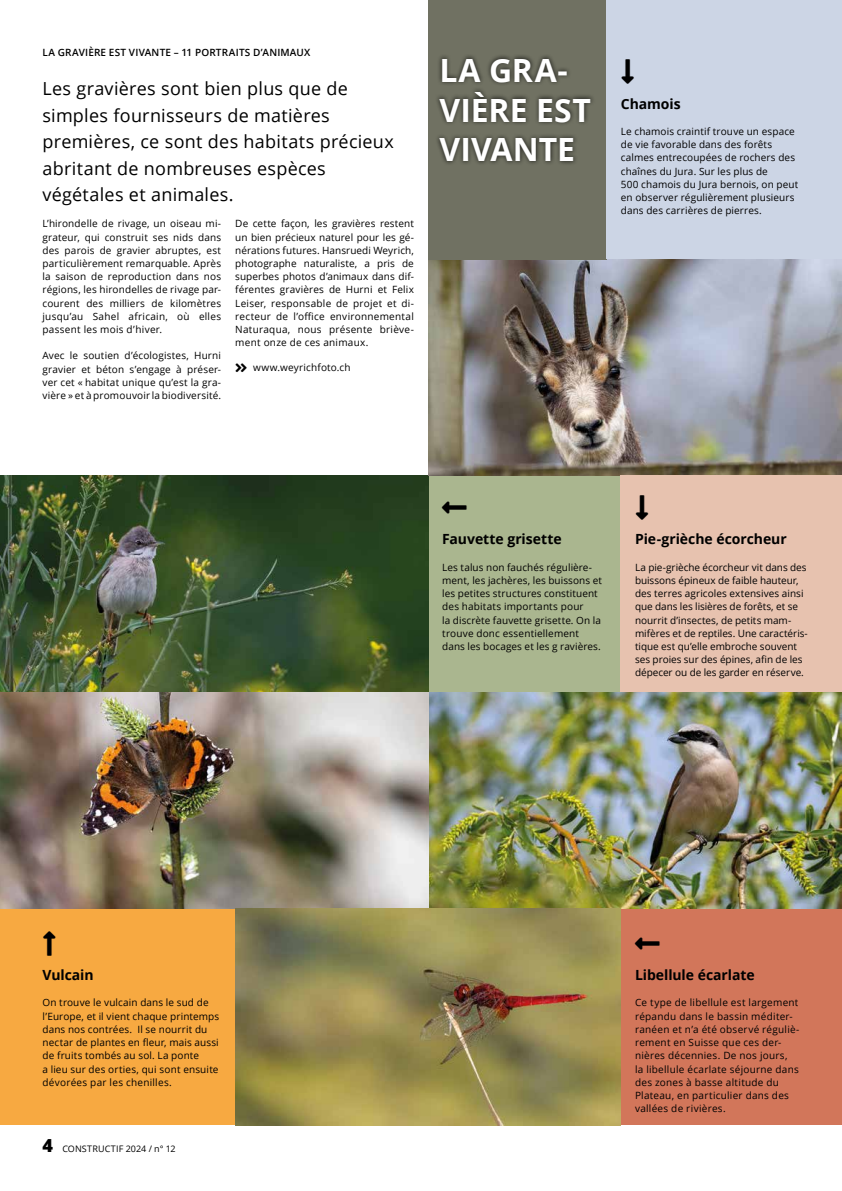
<style>
.page{position:relative;width:842px;height:1191px;background:#fff}
.page>*{position:absolute;margin:0;border:0;box-sizing:border-box;transform-origin:0 0}
.t1{font:700 32px/39.6px "Open Sans";letter-spacing:.005em;color:#fff}
.t2{font:28px "Font Awesome 5 Free Solid";color:#000}
.t3{font:18px/26.4px "Open Sans";letter-spacing:.015em;color:#000}
.t4{font:700 14px "Open Sans";letter-spacing:-.005em;color:#000}
.t5{font:10px/13.2px "Open Sans";letter-spacing:.01em;color:#000}
.t6{font:600 10px "Open Sans";letter-spacing:.02em;color:#000}
.t7{font:9px "Open Sans";letter-spacing:.01em;color:#000}
.s1{font-weight:800;font-size:18px}
</style>
<div class="page">
<div style="left:428px;top:475px;width:193px;height:217px;background:#aab68f"></div>
<div style="left:0;top:908px;width:235px;height:217px;background:#f7a941"></div>
<div style="left:621px;top:908px;width:221px;height:217px;background:#d2765a"></div>
<img style="left:0;top:475px;width:428px;height:217px">
<img style="left:428px;top:259px;width:414px;height:216px">
<img style="left:0;top:692px;width:842px;height:216px">
<img style="left:235px;top:908px;width:386px;height:217px">
<div style="left:428px;top:0;width:179px;height:259px;background:#707162"></div>
<div style="left:435px;top:54px;width:160px;height:112px;background:#000;opacity:.75"></div>
<div style="left:607px;top:43px;width:235px;height:216px;background:#ccd5e5"></div>
<div style="left:621px;top:475px;width:221px;height:217px;background:#e7c2af"></div>
<div style="left:607px;top:0;width:235px;height:43px;background:#ccd5e5"></div>
<p class="t6" style="left:43px;top:45px;width:269px">LA GRAVIÈRE EST VIVANTE – 11 PORTRAITS D’ANIMAUX</p>
<h3 class="t3" style="left:43px;top:75px;width:353px">Les gravières sont bien plus que de simples fournisseurs de matières premières, ce sont des habitats précieux abritant de nombreuses espèces végétales et animales.</h3>
<p class="t5" style="left:43px;top:217px;width:180px;text-align:justify">L’hirondelle de rivage, un oiseau mi&shy;grateur, qui construit ses nids dans des parois de gravier abruptes, est particulièrement remarquable. Après la saison de reproduction dans nos régions, les hirondelles de rivage par&shy;courent des milliers de kilomètres jusqu’au Sahel africain, où elles passent les mois d’hiver.</p>
<p class="t5" style="left:43px;top:349px;width:180px;text-align:justify">Avec le soutien d’écologistes, Hurni gravier et béton s’engage à préser&shy;ver cet « habitat unique qu’est la gra&shy;vière » et à promouvoir la biodiversité.</p>
<p class="t5" style="left:235px;top:217px;width:180px;text-align:justify">De cette façon, les gravières restent un bien précieux naturel pour les gé&shy;nérations futures. Hansruedi Weyrich, photographe naturaliste, a pris de superbes photos d’animaux dans dif&shy;férentes gravières de Hurni et Felix Leiser, responsable de projet et di&shy;recteur de l’office environnemental Naturaqua, nous présente briève&shy;ment onze de ces animaux.</p>
<p class="t5" style="left:235px;top:360px;width:117px">★ www.weyrichfoto.ch</p>
<h1 class="t1" style="left:439px;top:50px;width:153px">LA GRA-<br>VIÈRE EST<br>VIVANTE</h1>
<h3 class="t4" style="left:621px;top:94px;width:61px">Chamois</h3>
<p class="t5" style="left:621px;top:124px;width:179px">Le chamois craintif trouve un espace de vie favorable dans des forêts calmes entrecoupées de rochers des chaînes du Jura. Sur les plus de<br>500 chamois du Jura bernois, on peut en observer régulièrement plusieurs dans des carrières de pierres.</p>
<h3 class="t4" style="left:442px;top:529px;width:121px">Fauvette grisette</h3>
<p class="t5" style="left:442px;top:560px;width:161px">Les talus non fauchés régulière&shy;ment, les jachères, les buissons et les petites structures constituent des habitats importants pour<br>la discrète fauvette grisette. On la trouve donc essentiellement dans les bocages et les g ravières.</p>
<h3 class="t4" style="left:635px;top:529px;width:153px">Pie-grièche écorcheur</h3>
<p class="t5" style="left:635px;top:560px;width:174px">La pie-grièche écorcheur vit dans des buissons épineux de faible hauteur, des terres agricoles extensives ainsi que dans les lisières de forêts, et se nourrit d’insectes, de petits mam&shy;mifères et de reptiles. Une caractéris&shy;tique est qu’elle embroche souvent ses proies sur des épines, afin de les dépecer ou de les garder en réserve.</p>
<h2 class="t2" style="left:43px;top:929px;width:15px">●□■□●▼◆</h2>
<h3 class="t4" style="left:43px;top:965px;width:53px">Vulcain</h3>
<p class="t5" style="left:43px;top:996px;width:178px">On trouve le vulcain dans le sud de l’Europe, et il vient chaque printemps dans nos contrées. Il se nourrit du nectar de plantes en fleur, mais aussi de fruits tombés au sol. La ponte<br>a lieu sur des orties, qui sont ensuite dévorées par les chenilles.</p>
<p class="t7" style="left:43px;top:1142px;width:135px"><span class="s1">4</span> CONSTRUCTIF 2024 / n° 12</p>
<h3 class="t4" style="left:635px;top:965px;width:121px">Libellule écarlate</h3>
<p class="t5" style="left:635px;top:996px;width:166px">Ce type de libellule est largement répandu dans le bassin méditer&shy;ranéen et n’a été observé réguliè&shy;rement en Suisse que ces der&shy;nières décennies. De nos jours,<br>la libellule écarlate séjourne dans des zones à basse altitude du<br>Plateau, en particulier dans des vallées de rivières.</p>
</div>
